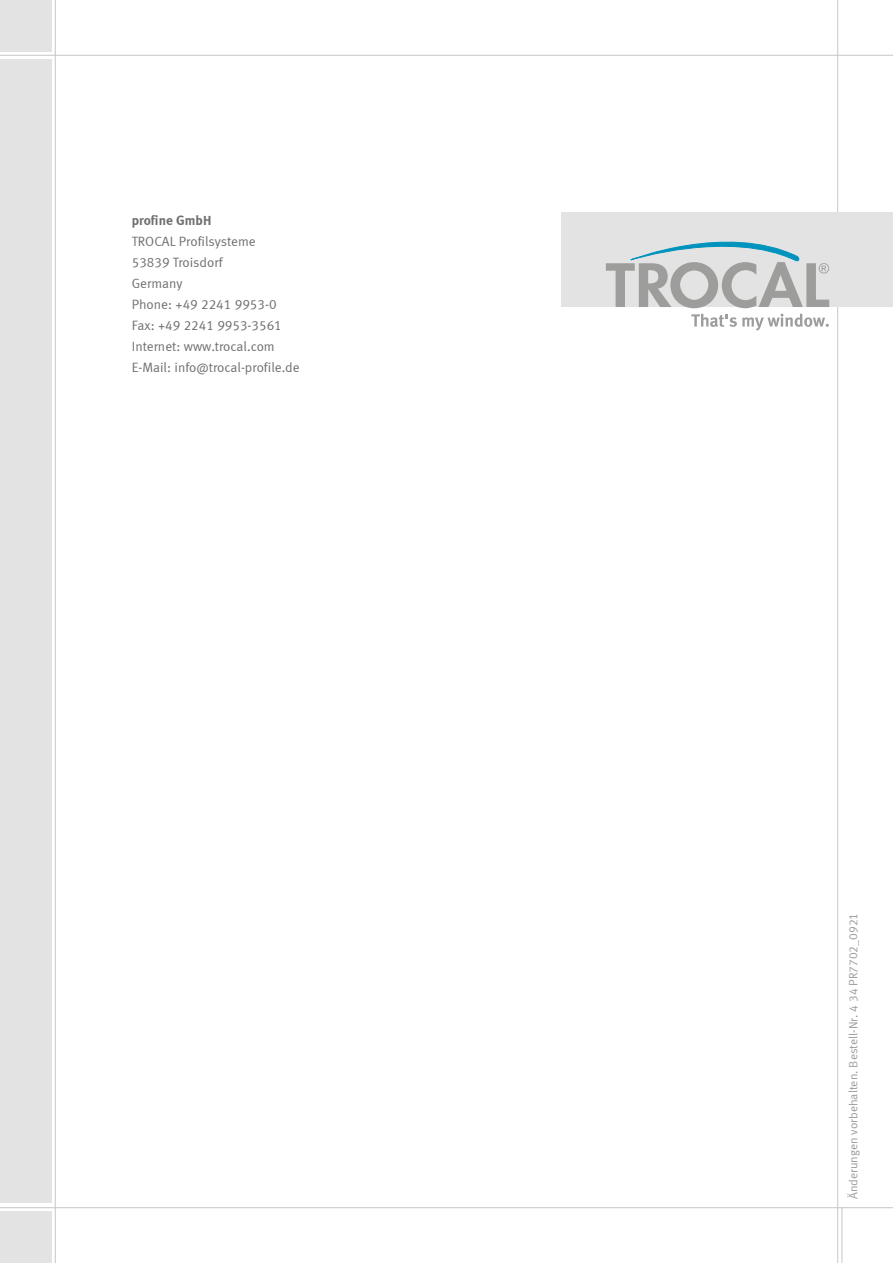
<style>
.page{position:relative;width:893px;height:1263px;background:#fff}
.page>*{position:absolute;margin:0;border:0;box-sizing:border-box;transform-origin:0 0}
.t1{font:13.5px/21px "Meta Normal LF";color:#706f6f}
.t2{font:13.5px "Meta Bold LF";color:#706f6f}
.t3{font:12px "Meta Normal LF";color:#9d9d9c}
</style>
<div class="page">
<hr style="left:0;top:1207px;width:893px;height:1px;background:#c6c6c6">
<hr style="left:55px;top:0;width:1px;height:1263px;background:#c6c6c6">
<hr style="left:837px;top:0;width:1px;height:1263px;background:#c6c6c6">
<hr style="left:842px;top:1208px;width:1px;height:55px;background:#c6c6c6">
<div style="left:0;top:60px;width:51px;height:1143px;background:#e3e3e3"></div>
<div style="left:0;top:1212px;width:51px;height:51px;background:#e3e3e3"></div>
<div style="left:0;top:0;width:51px;height:51px;background:#e3e3e3"></div>
<hr style="left:0;top:55px;width:893px;height:1px;background:#c6c6c6">
<div style="left:561px;top:213px;width:332px;height:94px;background:#e3e3e3"></div>
<svg style="left:606px;top:241px;width:223px;height:67px"></svg>
<svg style="left:691px;top:314px;width:138px;height:16px"></svg>
<p class="t2" style="left:132px;top:212px;width:81px">profine GmbH</p>
<p class="t1" style="left:132px;top:231px;width:169px">TROCAL Profilsysteme<br>53839 Troisdorf<br>Germany<br>Phone: +49 2241 9953-0<br>Fax: +49 2241 9953-3561<br>Internet: www.trocal.com<br>E-Mail: info@trocal-profile.de</p>
<p class="t3" style="left:846px;top:1199px;width:288px;rotate:-90deg">Änderungen vorbehalten. Bestell-Nr. 4 34 PR7702_0921</p>
</div>
